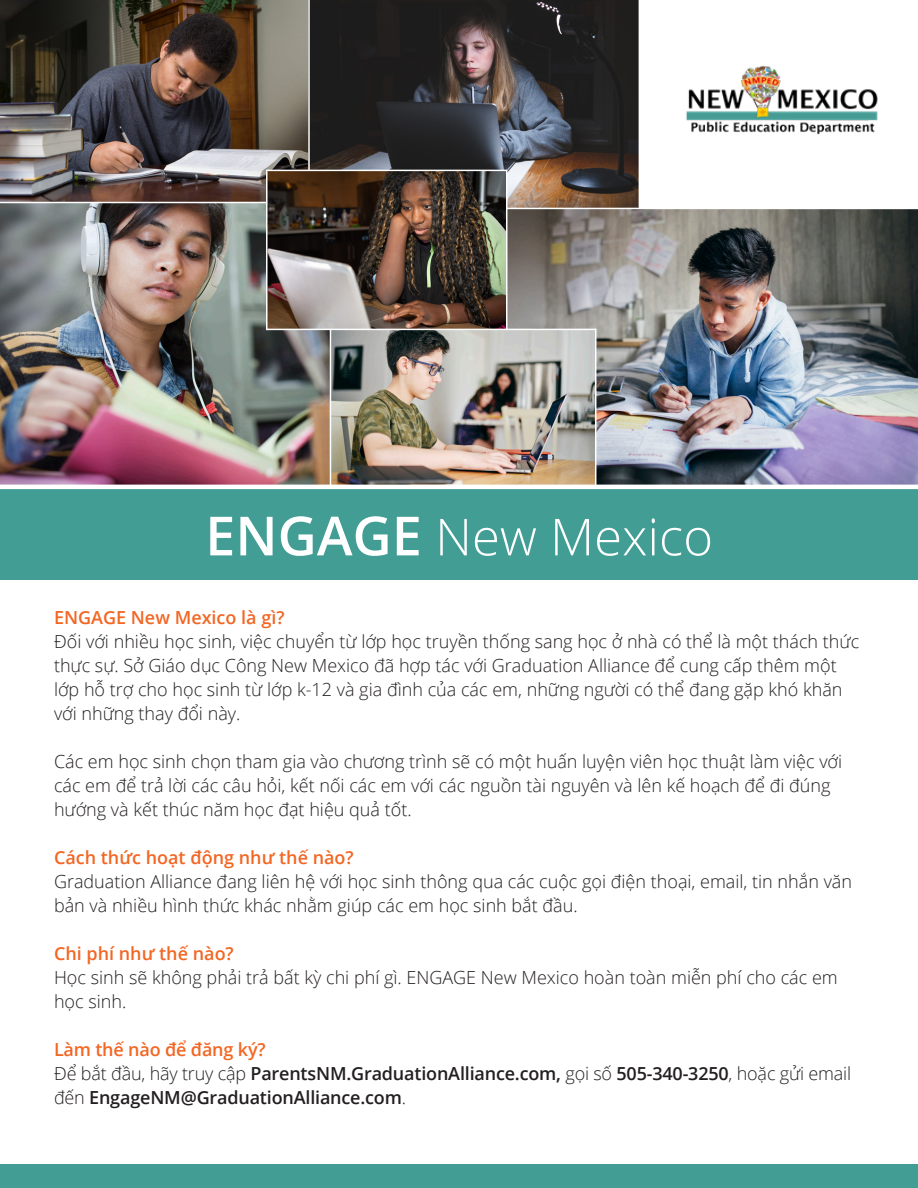
<style>
.page{position:relative;width:918px;height:1188px;background:#fff}
.page>*{position:absolute;margin:0;border:0;box-sizing:border-box;transform-origin:0 0}
.t1{font:300 51px "Open Sans";color:#fff}
.t2{font:300 18px/24px "Open Sans";color:#231f20}
.t3{font:600 18px/24px "Open Sans";letter-spacing:-.01em;color:#231f20}
.s1{font-weight:600;font-size:54px}
.s2{font-weight:600;color:#f36623}
.s3{color:#f36623}
.s4{font-weight:300}
</style>
<div class="page">
<div style="left:0;top:489px;width:918px;height:91px;background:#429d95"></div>
<img style="left:686px;top:66px;width:192px;height:69px">
<img style="left:0;top:0;width:308px;height:201px">
<img style="left:0;top:203px;width:330px;height:282px">
<img style="left:507px;top:209px;width:411px;height:276px">
<img style="left:310px;top:0;width:329px;height:207px">
<img style="left:268px;top:171px;width:238px;height:158px">
<img style="left:331px;top:330px;width:264px;height:155px">
<hr style="left:266px;top:170px;width:241px;height:1px;background:#fff">
<hr style="left:266px;top:171px;width:2px;height:158px;background:#fff">
<hr style="left:506px;top:171px;width:1px;height:158px;background:#fff">
<hr style="left:266px;top:329px;width:330px;height:1px;background:#fff">
<hr style="left:595px;top:329px;width:1px;height:159px;background:#fff">
<div style="left:0;top:1164px;width:918px;height:24px;background:#429d95"></div>
<p class="t1" style="left:205px;top:502px;width:509px"><span class="s1">ENGAGE</span> New Mexico</p>
<p class="t2" style="left:54px;top:605px;width:807px"><span class="s2">ENGAGE New Mexico là gì?<br></span>Đối với nhiều học sinh, việc chuyển từ lớp học truyền thống sang học ở nhà có thể là một thách thức thực sự. Sở Giáo dục Công New Mexico đã hợp tác với Graduation Alliance để cung cấp thêm một lớp hỗ trợ cho học sinh từ lớp k-12 và gia đình của các em, những người có thể đang gặp khó khăn với những thay đổi này.</p>
<p class="t2" style="left:54px;top:749px;width:790px">Các em học sinh chọn tham gia vào chương trình sẽ có một huấn luyện viên học thuật làm việc với các em để trả lời các câu hỏi, kết nối các em với các nguồn tài nguyên và lên kế hoạch để đi đúng hướng và kết thúc năm học đạt hiệu quả tốt.</p>
<p class="t2" style="left:54px;top:845px;width:800px"><span class="s2">Cách thức hoạt động như thế nào?<br></span>Graduation Alliance đang liên hệ với học sinh thông qua các cuộc gọi điện thoại, email, tin nhắn văn bản và nhiều hình thức khác nhằm giúp các em học sinh bắt đầu.</p>
<p class="t2" style="left:54px;top:941px;width:785px"><span class="s2">Chi phí như thế nào?<br></span>Học sinh sẽ không phải trả bất kỳ chi phí gì. ENGAGE New Mexico hoàn toàn miễn phí cho các em học sinh.</p>
<p class="t3" style="left:54px;top:1037px;width:799px"><span class="s3">Làm thế nào để đăng ký?<br></span><span class="s4">Để bắt đầu, hãy truy cập</span> ParentsNM.GraduationAlliance.com, <span class="s4">gọi số</span> 505-340-3250<span class="s4">, hoặc gửi email đến</span> EngageNM@GraduationAlliance.com<span class="s4">.</span></p>
</div>
